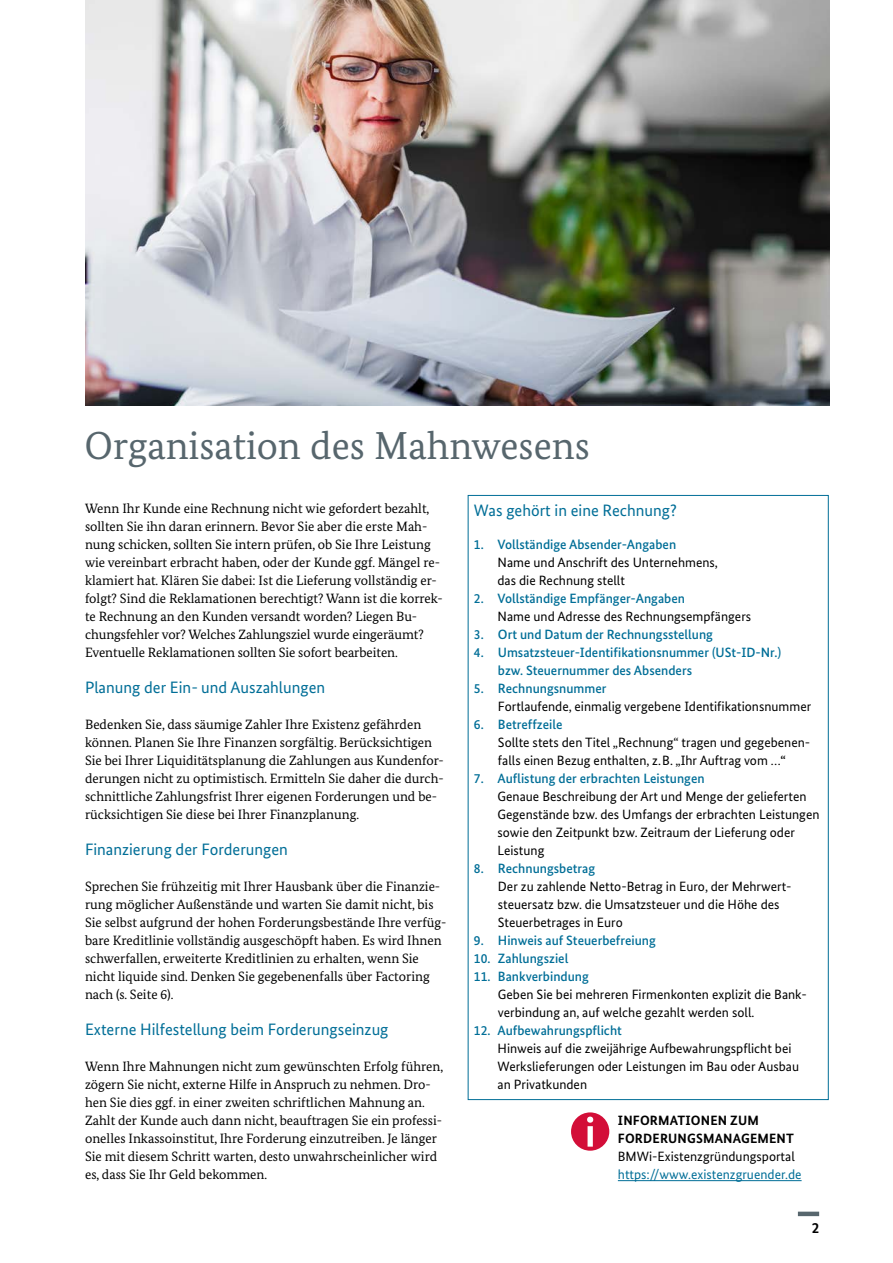
<style>
.page{position:relative;width:893px;height:1263px;background:#fff}
.page>*{position:absolute;margin:0;border:0;box-sizing:border-box;transform-origin:0 0}
.t1{font:39px "Bundes Serif";color:#57666d}
.t2{font:16.5px "Bundes Sans";color:#006e97}
.t3{font:700 15px "Bundes Sans";color:#000}
.t4{font:13.5px/18px "Bundes Serif";color:#000}
.t5{font:13.5px/18px "Bundes Sans";color:#000}
.t6{font:500 13.5px/18px "Bundes Sans";color:#006e97}
.t7{font:700 13.5px/18px "Bundes Sans";letter-spacing:.01em;color:#000}
.t8{font:13.5px "Bundes Sans";color:#006e97}
.s1{font-weight:500;color:#006e97}
.s2{font-weight:500}
</style>
<div class="page">
<div style="left:798px;top:1211px;width:21px;height:5px;background:#57666d"></div>
<img style="left:85px;top:0;width:744px;height:405px">
<hr style="left:618px;top:1180px;width:184px;height:1px;background:#006e97">
<div style="left:571px;top:1112px;width:38px;height:39px;background:#d30e38;border-radius:50%"></div>
<svg style="left:587px;top:1116px;width:6px;height:30px"></svg>
<h2 class="t1" style="left:85px;top:422px;width:507px">Organisation des Mahnwesens</h2>
<p class="t4" style="left:85px;top:499px;width:359px">Wenn Ihr Kunde eine Rechnung nicht wie gefordert bezahlt, sollten Sie ihn daran erinnern. Bevor Sie aber die erste Mah&shy;nung schicken, sollten Sie intern prüfen, ob Sie Ihre Leistung wie vereinbart erbracht haben, oder der Kunde ggf. Mängel re&shy;klamiert hat. Klären Sie dabei: Ist die Lieferung vollständig er&shy;folgt? Sind die Reklamationen berechtigt? Wann ist die korrek&shy;te Rechnung an den Kunden versandt worden? Liegen Bu&shy;chungsfehler vor? Welches Zahlungsziel wurde eingeräumt?<br>Eventuelle Reklamationen sollten Sie sofort bearbeiten.</p>
<h3 class="t2" style="left:85px;top:677px;width:242px">Planung der Ein- und Auszahlungen</h3>
<p class="t4" style="left:85px;top:715px;width:360px">Bedenken Sie, dass säumige Zahler Ihre Existenz gefährden können. Planen Sie Ihre Finanzen sorgfältig. Berücksichtigen Sie bei Ihrer Liquiditätsplanung die Zahlungen aus Kundenfor&shy;derungen nicht zu optimistisch. Ermitteln Sie daher die durch&shy;schnittliche Zahlungsfrist Ihrer eigenen Forderungen und be&shy;rücksichtigen Sie diese bei Ihrer Finanzplanung.</p>
<h3 class="t2" style="left:85px;top:839px;width:204px">Finanzierung der Forderungen</h3>
<p class="t4" style="left:85px;top:877px;width:363px">Sprechen Sie frühzeitig mit Ihrer Hausbank über die Finanzie&shy;rung möglicher Außenstände und warten Sie damit nicht, bis Sie selbst aufgrund der hohen Forderungsbestände Ihre verfüg&shy;bare Kreditlinie vollständig ausgeschöpft haben. Es wird Ihnen schwerfallen, erweiterte Kreditlinien zu erhalten, wenn Sie nicht liquide sind. Denken Sie gegebenenfalls über Factoring nach (s. Seite 6).</p>
<h3 class="t2" style="left:85px;top:1019px;width:305px">Externe Hilfestellung beim Forderungseinzug</h3>
<p class="t4" style="left:85px;top:1057px;width:360px">Wenn Ihre Mahnungen nicht zum gewünschten Erfolg führen, zögern Sie nicht, externe Hilfe in Anspruch zu nehmen. Dro&shy;hen Sie dies ggf. in einer zweiten schriftlichen Mahnung an.<br>Zahlt der Kunde auch dann nicht, beauftragen Sie ein professi&shy;onelles Inkassoinstitut, Ihre Forderung einzutreiben. Je länger Sie mit diesem Schritt warten, desto unwahrscheinlicher wird es, dass Sie Ihr Geld bekommen.</p>
<h3 class="t2" style="left:474px;top:500px;width:205px">Was gehört in eine Rechnung?</h3>
<p class="t5" style="left:497px;top:535px;width:222px;text-indent:-24px"><span class="s1">1. Vollständige Absender-Angaben<br></span>Name und Anschrift des Unternehmens, das die Rechnung stellt</p>
<p class="t5" style="left:497px;top:589px;width:255px;text-indent:-24px"><span class="s1">2. Vollständige Empfänger-Angaben<br></span>Name und Adresse des Rechnungsempfängers</p>
<p class="t6" style="left:474px;top:625px;width:241px">3. Ort und Datum der Rechnungsstellung</p>
<p class="t6" style="left:498px;top:643px;width:285px;text-indent:-24px">4. Umsatzsteuer-Identifikationsnummer (USt-ID-Nr.) bzw. Steuernummer des Absenders</p>
<p class="t5" style="left:498px;top:679px;width:315px;text-indent:-24px"><span class="s1">5. Rechnungsnummer<br></span>Fortlaufende, einmalig vergebene Identifikationsnummer</p>
<p class="t5" style="left:498px;top:715px;width:314px;text-indent:-24px"><span class="s1">6. Betreffzeile<br></span>Sollte stets den Titel „Rechnung“ tragen und gegebenen&shy;falls einen Bezug enthalten, z.B. „Ihr Auftrag vom …<span class="s2">“</span></p>
<p class="t5" style="left:497px;top:769px;width:323px;text-indent:-24px"><span class="s1">7. Auflistung der erbrachten Leistungen<br></span>Genaue Beschreibung der Art und Menge der gelieferten Gegenstände bzw. des Umfangs der erbrachten Leistungen sowie den Zeitpunkt bzw. Zeitraum der Lieferung oder Leistung</p>
<p class="t5" style="left:498px;top:859px;width:293px;text-indent:-24px"><span class="s1">8. Rechnungsbetrag<br></span>Der zu zahlende Netto-Betrag in Euro, der Mehrwert&shy;steuersatz bzw. die Umsatzsteuer und die Höhe des Steuerbetrages in Euro</p>
<p class="t6" style="left:474px;top:931px;width:183px">9. Hinweis auf Steuerbefreiung</p>
<p class="t6" style="left:474px;top:949px;width:96px">10. Zahlungsziel</p>
<p class="t5" style="left:498px;top:967px;width:309px;text-indent:-24px"><span class="s1">11. Bankverbindung<br></span>Geben Sie bei mehreren Firmenkonten explizit die Bank&shy;verbindung an, auf welche gezahlt werden soll.</p>
<p class="t5" style="left:497px;top:1021px;width:303px;text-indent:-24px"><span class="s1">12. Aufbewahrungspflicht<br></span>Hinweis auf die zweijährige Aufbewahrungspflicht bei Werkslieferungen oder Leistungen im Bau oder Ausbau an Privatkunden</p>
<h4 class="t7" style="left:618px;top:1111px;width:178px">INFORMATIONEN ZUM<br>FORDERUNGSMANAGEMENT</h4>
<p class="t5" style="left:618px;top:1147px;width:178px">BMWi-Existenzgründungsportal</p>
<p class="t8" style="left:618px;top:1166px;width:185px">https://www.existenzgruender.de</p>
<p class="t3" style="left:812px;top:1219px;width:9px">2</p>
</div>
